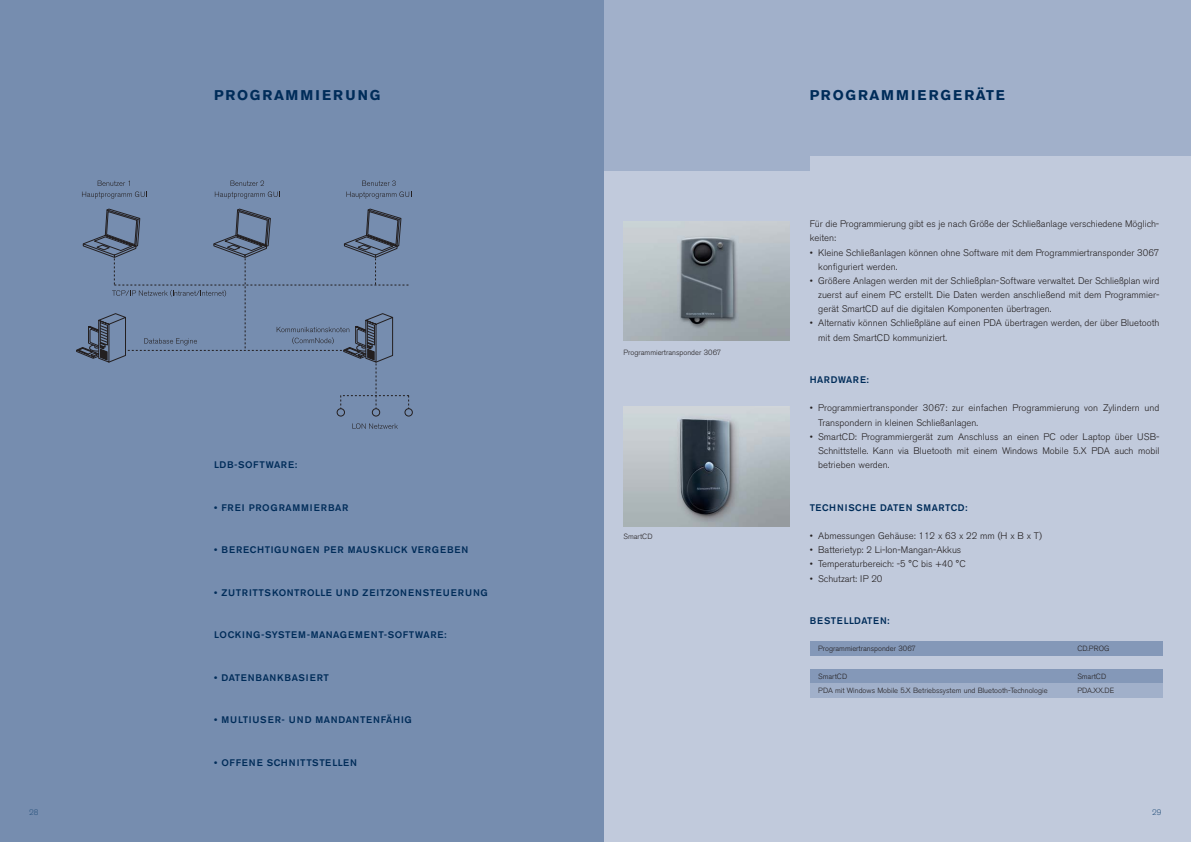
<style>
.page{position:relative;width:1191px;height:842px;background:#fff}
.page>*{position:absolute;margin:0;border:0;box-sizing:border-box;transform-origin:0 0}
.t1{font:700 14px "Akzidenz Grotesk BE";letter-spacing:.135em;color:#002c59}
.t2{font:700 14px "Akzidenz Grotesk BE";letter-spacing:.155em;color:#002c59}
.t3{font:300 9.5px/14.2px "Akzidenz Grotesk BE";color:#231f20}
.t4{font:500 9.5px "Akzidenz Grotesk BE";letter-spacing:.055em;color:#002c59}
.t5{font:500 9.5px "Akzidenz Grotesk BE";letter-spacing:.075em;color:#002c59}
.t6{font:500 9.5px "Akzidenz Grotesk BE";letter-spacing:.09em;color:#002c59}
.t7{font:300 8px "Akzidenz Grotesk BE";color:#2d5680}
.t8{font:300 7.5px/14.2px "Akzidenz Grotesk BE";color:#231f20}
</style>
<div class="page">
<div style="left:586px;top:0;width:604px;height:842px;background:#c1cadc"></div>
<div style="left:586px;top:0;width:604px;height:171px;background:#a1b0ca"></div>
<div style="left:809px;top:669px;width:353px;height:15px;background:#8498b8"></div>
<div style="left:809px;top:684px;width:353px;height:14px;background:#a1b0ca"></div>
<div style="left:809px;top:641px;width:353px;height:14px;background:#8498b8"></div>
<img style="left:623px;top:221px;width:167px;height:120px">
<div style="left:809px;top:156px;width:381px;height:15px;background:#c1cadc"></div>
<img style="left:623px;top:407px;width:167px;height:120px">
<div style="left:0;top:0;width:604px;height:842px;background:#768daf"></div>
<svg style="left:82px;top:181px;width:65px;height:18px"></svg>
<svg style="left:215px;top:180px;width:65px;height:19px"></svg>
<svg style="left:346px;top:180px;width:66px;height:19px"></svg>
<svg style="left:352px;top:423px;width:46px;height:6px"></svg>
<svg style="left:76px;top:208px;width:336px;height:209px"></svg>
<h1 class="t2" style="left:214px;top:90px;width:168px">PROGRAMMIERUNG</h1>
<p class="t4" style="left:214px;top:461px;width:84px">LDB-SOFTWARE:</p>
<p class="t6" style="left:214px;top:504px;width:135px">• FREI PROGRAMMIERBAR</p>
<p class="t5" style="left:214px;top:546px;width:256px">• BERECHTIGUNGEN PER MAUSKLICK VERGEBEN</p>
<p class="t4" style="left:214px;top:589px;width:275px">• ZUTRITTSKONTROLLE UND ZEITZONENSTEUERUNG</p>
<p class="t4" style="left:214px;top:631px;width:234px">LOCKING-SYSTEM-MANAGEMENT-SOFTWARE:</p>
<p class="t4" style="left:214px;top:674px;width:116px">• DATENBANKBASIERT</p>
<p class="t4" style="left:214px;top:716px;width:199px">• MULTIUSER- UND MANDANTENFÄHIG</p>
<p class="t4" style="left:214px;top:759px;width:144px">• OFFENE SCHNITTSTELLEN</p>
<p class="t8" style="left:623px;top:346px;width:99px">Programmiertransponder 3067</p>
<p class="t8" style="left:623px;top:530px;width:30px">SmartCD</p>
<h1 class="t1" style="left:809px;top:90px;width:196px">PROGRAMMIERGERÄTE</h1>
<p class="t3" style="left:809px;top:218px;width:351px">Für die Programmierung gibt es je nach Größe der Schließanlage verschiedene Möglich&shy;keiten:</p>
<p class="t3" style="left:818px;top:246px;width:343px;text-indent:-9px">• Kleine Schließanlagen können ohne Software mit dem Programmiertransponder 3067 konfiguriert werden.</p>
<p class="t3" style="left:818px;top:275px;width:343px;text-align:justify;text-indent:-8px">• Größere Anlagen werden mit der Schließplan-Software verwaltet. Der Schließplan wird zuerst auf einem PC erstellt. Die Daten werden anschließend mit dem Programmier&shy;gerät SmartCD auf die digitalen Komponenten übertragen.</p>
<p class="t3" style="left:818px;top:317px;width:343px;text-indent:-8px">• Alternativ können Schließpläne auf einen PDA übertragen werden, der über Bluetooth mit dem SmartCD kommuniziert.</p>
<p class="t4" style="left:809px;top:376px;width:61px">HARDWARE:</p>
<p class="t3" style="left:818px;top:402px;width:343px;text-indent:-8px">• Programmiertransponder 3067: zur einfachen Programmierung von Zylindern und<br>Transpondern in kleinen Schließanlagen.</p>
<p class="t3" style="left:818px;top:431px;width:343px;text-align:justify;text-indent:-8px">• SmartCD: Programmiergerät zum Anschluss an einen PC oder Laptop über USB-Schnittstelle. Kann via Bluetooth mit einem Windows Mobile 5.X PDA auch mobil betrieben werden.</p>
<p class="t4" style="left:809px;top:504px;width:159px">TECHNISCHE DATEN SMARTCD:</p>
<p class="t3" style="left:809px;top:530px;width:234px">• Abmessungen Gehäuse: 112 x 63 x 22 mm (H x B x T)</p>
<p class="t3" style="left:809px;top:544px;width:153px">• Batterietyp: 2 Li-Ion-Mangan-Akkus</p>
<p class="t3" style="left:809px;top:558px;width:157px">• Temperaturbereich: -5 °C bis +40 °C</p>
<p class="t3" style="left:809px;top:572px;width:74px">• Schutzart: IP 20</p>
<p class="t4" style="left:809px;top:617px;width:81px">BESTELLDATEN:</p>
<p class="t8" style="left:818px;top:642px;width:99px">Programmiertransponder 3067</p>
<p class="t8" style="left:818px;top:670px;width:231px">SmartCD<br>PDA mit Windows Mobile 5.X Betriebssystem und Bluetooth-Technologie</p>
<p class="t8" style="left:1077px;top:642px;width:34px">CD.PROG</p>
<p class="t8" style="left:1077px;top:670px;width:39px">SmartCD<br>PDA.XX.DE</p>
<p class="t7" style="left:29px;top:809px;width:11px">28</p>
<p class="t7" style="left:1152px;top:809px;width:11px">29</p>
</div>
